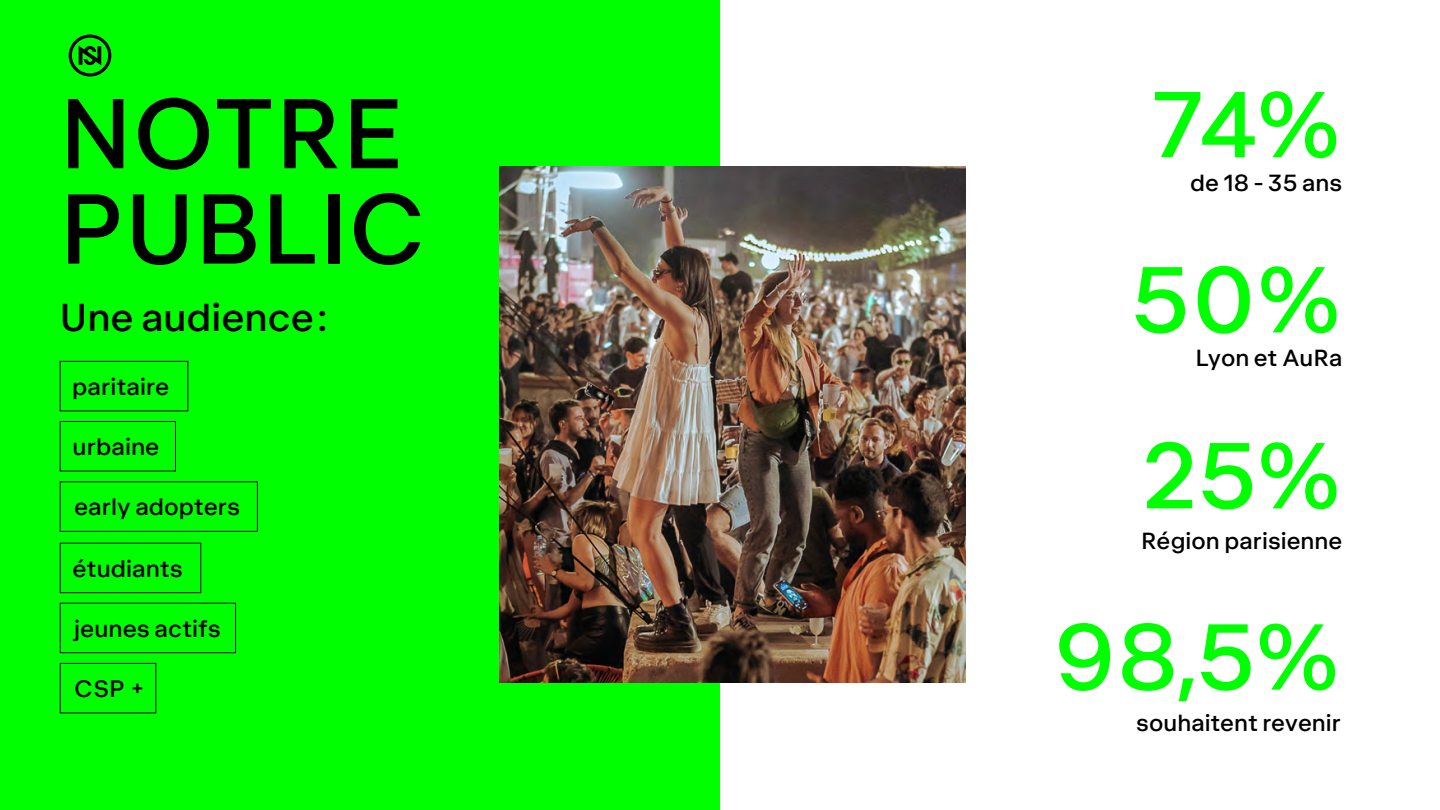
<style>
.page{position:relative;width:1440px;height:810px;background:#fff}
.page>*{position:absolute;margin:0;border:0;box-sizing:border-box;transform-origin:0 0}
.t1{font:500 95.32px/95.3px "MNKY Klaus";color:#000}
.t2{font:500 90px/175.9px "MNKY Klaus";letter-spacing:.005em;color:#0f0}
.t3{font:500 37.5px "MNKY Klaus";color:#000}
.t4{font:500 22.95px "MNKY Klaus";color:#000}
.t5{font:500 22.5px "MNKY Klaus";color:#000}
</style>
<div class="page">
<div style="left:0;top:0;width:720px;height:810px;background:#0f0"></div>
<div style="left:60px;top:361px;width:128px;height:50px;border:1px solid #000"></div>
<div style="left:60px;top:421px;width:116px;height:50px;border:1px solid #000"></div>
<div style="left:60px;top:482px;width:198px;height:50px;border:1px solid #000"></div>
<svg style="left:69px;top:35px;width:42px;height:42px"></svg>
<img style="left:500px;top:166px;width:465px;height:516px">
<div style="left:60px;top:663px;width:96px;height:50px;border:1px solid #000"></div>
<div style="left:60px;top:543px;width:141px;height:50px;border:1px solid #000"></div>
<h1 class="t1" style="left:59px;top:84px;width:368px">NOTRE<br>PUBLIC</h1>
<h3 class="t3" style="left:60px;top:294px;width:268px">Une audience :</h3>
<p class="t4" style="left:72px;top:372px;width:99px">paritaire</p>
<p class="t4" style="left:73px;top:432px;width:88px">urbaine</p>
<p class="t4" style="left:74px;top:492px;width:168px">early adopters</p>
<p class="t4" style="left:73px;top:554px;width:112px">étudiants</p>
<p class="t4" style="left:74px;top:614px;width:148px">jeunes actifs</p>
<p class="t4" style="left:74px;top:674px;width:73px">CSP +</p>
<h2 class="t2" style="left:1151px;top:35px;width:193px">74%</h2>
<p class="t5" style="left:1190px;top:169px;width:154px">de 18 - 35 ans</p>
<h2 class="t2" style="left:1131px;top:210px;width:213px">50%<br>25%</h2>
<p class="t5" style="left:1196px;top:344px;width:148px">Lyon et AuRa</p>
<p class="t5" style="left:1141px;top:527px;width:203px">Région parisienne</p>
<h2 class="t2" style="left:1053px;top:567px;width:289px">98,5%</h2>
<p class="t5" style="left:1136px;top:709px;width:206px">souhaitent revenir</p>
</div>
